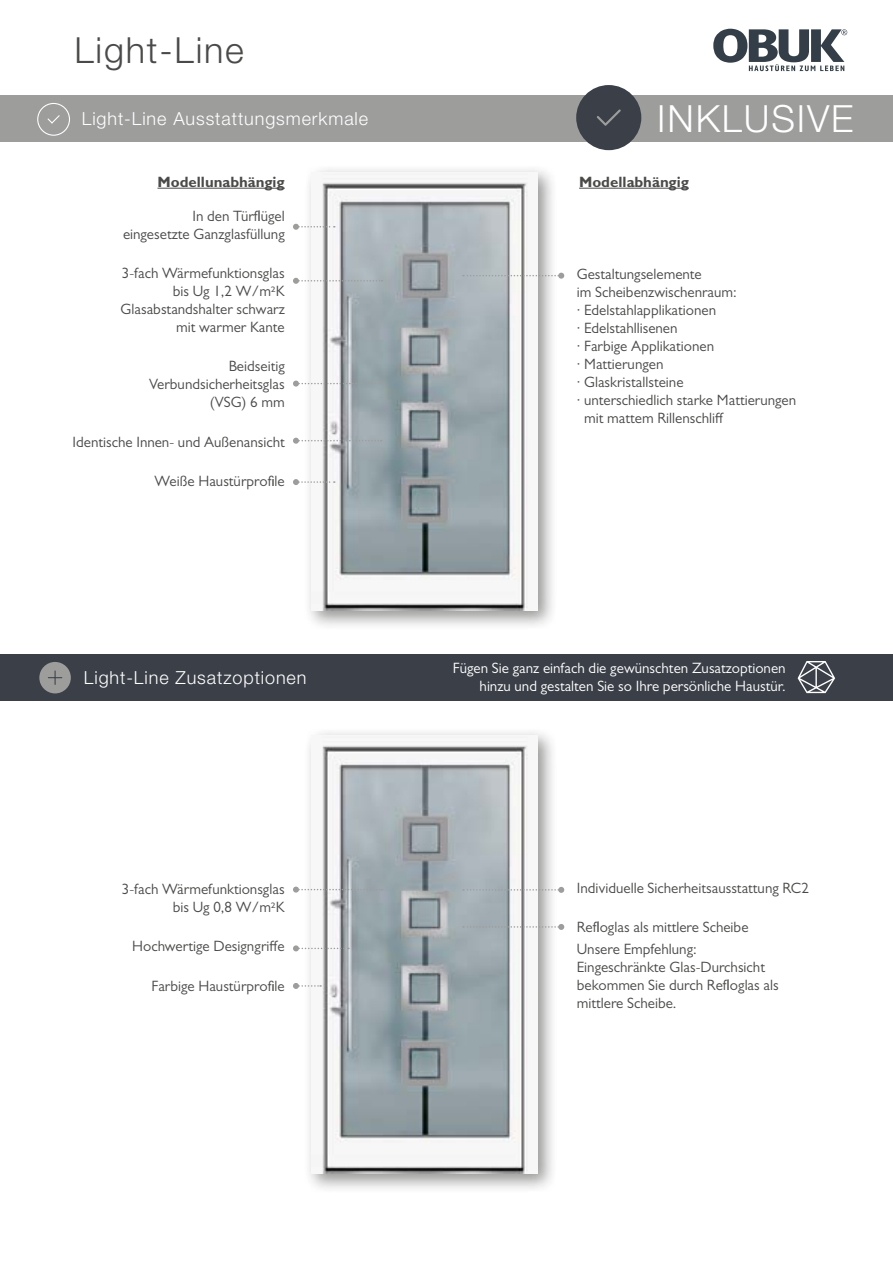
<style>
.page{position:relative;width:893px;height:1263px;background:#fff}
.page>*{position:absolute;margin:0;border:0;box-sizing:border-box;transform-origin:0 0}
.t1{font:300 37.5px "Helvetica Neue LT Std";letter-spacing:.05em;color:#fff}
.t2{font:300 36px "Helvetica Neue LT Std";letter-spacing:.05em;color:#4a4a49}
.t3{font:300 18px "Helvetica Neue LT Std";letter-spacing:.05em;color:#fff}
.t4{font:15px/18px "Gill Sans MT Std";color:#4a4a49;text-align:right}
.t5{font:15px/18px "Gill Sans MT Std";color:#fff;text-align:right}
.t6{font:700 15px "Gill Sans MT Std";color:#4a4a49}
</style>
<div class="page">
<div style="left:303px;top:164px;width:254px;height:466px;background:#1d1d1b;opacity:.47"></div>
<img style="left:311px;top:172px;width:226px;height:438px">
<div style="left:303px;top:727px;width:254px;height:466px;background:#1d1d1b;opacity:.47"></div>
<img style="left:311px;top:735px;width:226px;height:438px">
<svg style="left:293px;top:224px;width:42px;height:6px"></svg>
<svg style="left:463px;top:273px;width:101px;height:6px"></svg>
<svg style="left:463px;top:887px;width:101px;height:6px"></svg>
<svg style="left:463px;top:924px;width:101px;height:6px"></svg>
<svg style="left:293px;top:278px;width:90px;height:6px"></svg>
<svg style="left:293px;top:886px;width:90px;height:6px"></svg>
<svg style="left:293px;top:945px;width:56px;height:6px"></svg>
<svg style="left:293px;top:381px;width:89px;height:6px"></svg>
<svg style="left:293px;top:438px;width:89px;height:6px"></svg>
<svg style="left:293px;top:479px;width:42px;height:6px"></svg>
<svg style="left:293px;top:983px;width:28px;height:6px"></svg>
<div style="left:0;top:95px;width:893px;height:47px;background:#9d9d9c"></div>
<div style="left:0;top:654px;width:893px;height:47px;background:#3a3f48"></div>
<svg style="left:37px;top:103px;width:33px;height:33px"></svg>
<svg style="left:39px;top:662px;width:32px;height:31px"></svg>
<svg style="left:798px;top:661px;width:37px;height:32px"></svg>
<svg style="left:576px;top:85px;width:65px;height:65px"></svg>
<hr style="left:157px;top:188px;width:128px;height:1px;background:#4a4a49">
<hr style="left:579px;top:188px;width:110px;height:1px;background:#4a4a49">
<svg style="left:713px;top:29px;width:134px;height:42px"></svg>
<h2 class="t2" style="left:74px;top:28px;width:171px">Light-Line</h2>
<p class="t3" style="left:82px;top:108px;width:288px">Light-Line Ausstattungsmerkmale</p>
<h1 class="t1" style="left:657px;top:95px;width:198px">INKLUSIVE</h1>
<p class="t6" style="left:157px;top:172px;width:129px">Modellunabhängig</p>
<p class="t6" style="left:579px;top:172px;width:111px">Modellabhängig</p>
<p class="t4" style="left:123px;top:207px;width:163px">In den Türflügel eingesetzte Ganzglasfüllung</p>
<p class="t4" style="left:121px;top:264px;width:166px">3-fach Wärmefunktionsglas bis Ug 1,2 W/m²K<br>Glasabstandshalter schwarz mit warmer Kante</p>
<p class="t4" style="left:149px;top:357px;width:137px">Beidseitig<br>Verbundsicherheitsglas (VSG) 6 mm</p>
<p class="t4" style="left:73px;top:432px;width:214px">Identische Innen- und Außenansicht</p>
<p class="t4" style="left:155px;top:472px;width:132px">Weiße Haustürprofile</p>
<p class="t4" style="left:577px;top:265px;width:126px">Gestaltungselemente</p>
<p class="t4" style="left:577px;top:283px;width:161px">im Scheibenzwischenraum:</p>
<p class="t4" style="left:577px;top:301px;width:141px">· Edelstahlapplikationen</p>
<p class="t4" style="left:577px;top:319px;width:102px">· Edelstahllisenen</p>
<p class="t4" style="left:577px;top:337px;width:139px">· Farbige Applikationen</p>
<p class="t4" style="left:577px;top:355px;width:88px">· Mattierungen</p>
<p class="t4" style="left:577px;top:373px;width:108px">· Glaskristallsteine</p>
<p class="t4" style="left:577px;top:391px;width:221px">· unterschiedlich starke Mattierungen</p>
<p class="t4" style="left:584px;top:409px;width:141px">mit mattem Rillenschliff</p>
<p class="t3" style="left:84px;top:667px;width:224px">Light-Line Zusatzoptionen</p>
<p class="t5" style="left:453px;top:659px;width:334px">Fügen Sie ganz einfach die gewünschten Zusatzoptionen hinzu und gestalten Sie so Ihre persönliche Haustür.</p>
<p class="t4" style="left:122px;top:880px;width:164px">3-fach Wärmefunktionsglas bis Ug 0,8 W/m²K</p>
<p class="t4" style="left:132px;top:937px;width:154px">Hochwertige Designgriffe</p>
<p class="t4" style="left:151px;top:977px;width:135px">Farbige Haustürprofile</p>
<p class="t4" style="left:577px;top:879px;width:234px">Individuelle Sicherheitsausstattung RC2</p>
<p class="t4" style="left:577px;top:916px;width:173px;line-height:22.2px;text-align:left">Refloglas als mittlere Scheibe<br>Unsere Empfehlung:</p>
<p class="t4" style="left:577px;top:958px;width:203px;text-align:left">Eingeschränkte Glas-Durchsicht bekommen Sie durch Refloglas als mittlere Scheibe.</p>
</div>
